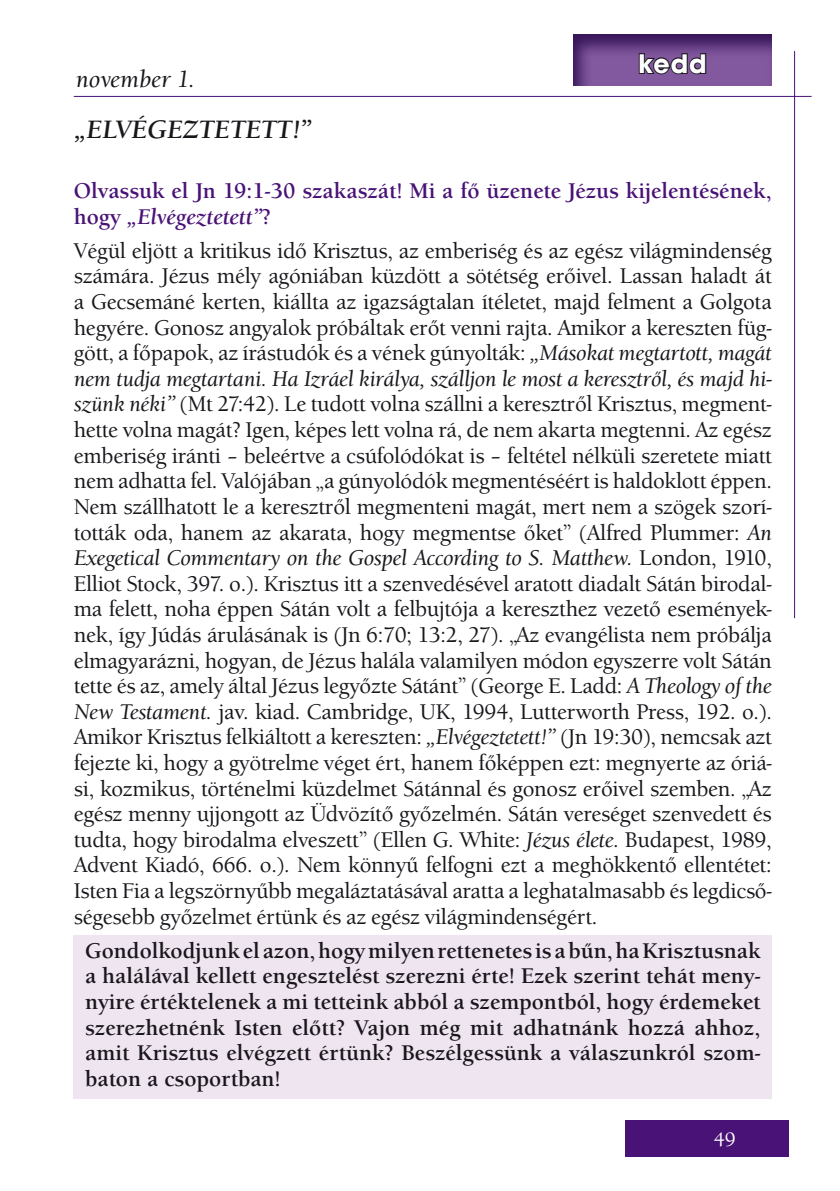
<style>
.page{position:relative;width:840px;height:1191px;background:#fff}
.page>*{position:absolute;margin:0;border:0;box-sizing:border-box;transform-origin:0 0}
.t1{font:700 28px "Avant Gar Got Itc TEE";color:#fff}
.t2{font:italic 700 26px "Berkeley Old Sty Itc TEE";color:#1a171c}
.t3{font:italic 500 24px "Berkeley Old Sty Itc TEE";color:#1a171c}
.t4{font:500 22px/25.6px "Berkeley Old Sty Itc TEE";letter-spacing:-.015em;color:#1a171c;text-align:justify}
.t5{font:700 22px/25.6px "Berkeley Old Sty Itc TEE";color:#1a171c;text-align:justify}
.t6{font:700 22px/25.6px "Berkeley Old Sty Itc TEE";color:#491276}
.t7{font:500 20px "Berkeley Old Sty Itc TEE";color:#fff}
.s1{font-style:italic}
</style>
<div class="page">
<div style="left:624px;top:1120px;width:164px;height:37px;background:#491276"></div>
<hr style="left:74px;top:96px;width:737px;height:1px;background:#491276">
<hr style="left:793px;top:51px;width:1px;height:567px;background:#491276">
<svg style="left:573px;top:34px;width:199px;height:52px;background:#6b4388"></svg>
<div style="left:74px;top:934px;width:697px;height:164px;background:#efe5f1"></div>
<svg style="left:637px;top:52px;width:70px;height:24px;background:#553c67"></svg>
<p class="t3" style="left:76px;top:65px;width:120px">november 1.</p>
<p class="t1" style="left:638px;top:46px;width:70px">kedd</p>
<p class="t2" style="left:74px;top:114px;width:238px">„ELVÉGEZTETETT!”</p>
<p class="t6" style="left:74px;top:178px;width:699px">Olvassuk el Jn 19:1-30 szakaszát! Mi a fő üzenete Jézus kijelentésének, hogy <span class="s1">„Elvégeztetett”</span>?</p>
<p class="t4" style="left:74px;top:238px;width:699px">Végül eljött a kritikus idő Krisztus, az emberiség és az egész világmindenség számára. Jézus mély agóniában küzdött a sötétség erőivel. Lassan haladt át a Gecsemáné kerten, kiállta az igazságtalan ítéletet, majd felment a Golgota hegyére. Gonosz angyalok próbáltak erőt venni rajta. Amikor a kereszten füg&shy;gött, a főpapok, az írástudók és a vének gúnyolták: <span class="s1">„Másokat megtartott, magát nem tudja megtartani. Ha Izráel királya, szálljon le most a keresztről, és majd hi&shy;szünk néki”</span> (Mt 27:42). Le tudott volna szállni a keresztről Krisztus, megment&shy;hette volna magát? Igen, képes lett volna rá, de nem akarta megtenni. Az egész emberiség iránti – beleértve a csúfolódókat is – feltétel nélküli szeretete miatt nem adhatta fel. Valójában „a gúnyolódók megmentéséért is haldoklott éppen.<br>Nem szállhatott le a keresztről megmenteni magát, mert nem a szögek szorí&shy;tották oda, hanem az akarata, hogy megmentse őket” (Alfred Plummer: <span class="s1">An Exegetical Commentary on the Gospel According to S. Matthew.</span> London, 1910, Elliot Stock, 397. o.). Krisztus itt a szenvedésével aratott diadalt Sátán birodal&shy;ma felett, noha éppen Sátán volt a felbujtója a kereszthez vezető események&shy;nek, így Júdás árulásának is (Jn 6:70; 13:2, 27). „Az evangélista nem próbálja elmagyarázni, hogyan, de Jézus halála valamilyen módon egyszerre volt Sátán tette és az, amely által Jézus legyőzte Sátánt” (George E. Ladd: <span class="s1">A Theology of the New Testament.</span> jav. kiad. Cambridge, UK, 1994, Lutterworth Press, 192. o.).<br>Amikor Krisztus felkiáltott a kereszten: <span class="s1">„Elvégeztetett!”</span> (Jn 19:30), nemcsak azt fejezte ki, hogy a gyötrelme véget ért, hanem főképpen ezt: megnyerte az óriá&shy;si, kozmikus, történelmi küzdelmet Sátánnal és gonosz erőivel szemben. „Az egész menny ujjongott az Üdvözítő győzelmén. Sátán vereséget szenvedett és tudta, hogy birodalma elveszett” (Ellen G. White: <span class="s1">Jézus élete.</span> Budapest, 1989, Advent Kiadó, 666. o.). Nem könnyű felfogni ezt a meghökkentő ellentétet:<br>Isten Fia a legszörnyűbb megaláztatásával aratta a leghatalmasabb és legdicső&shy;ségesebb győzelmet értünk és az egész világmindenségért.</p>
<p class="t5" style="left:85px;top:937px;width:676px">Gondolkodjunk el azon, hogy milyen rettenetes is a bűn, ha Krisztusnak a halálával kellett engesztelést szerezni érte! Ezek szerint tehát men - nyire értéktelenek a mi tetteink abból a szempontból, hogy érdemeket szerezhetnénk Isten előtt? Vajon még mit adhatnánk hozzá ahhoz, amit Krisztus elvégzett értünk? Beszélgessünk a válaszunkról szom&shy;baton a csoportban!</p>
<p class="t7" style="left:713px;top:1128px;width:24px">49</p>
</div>
